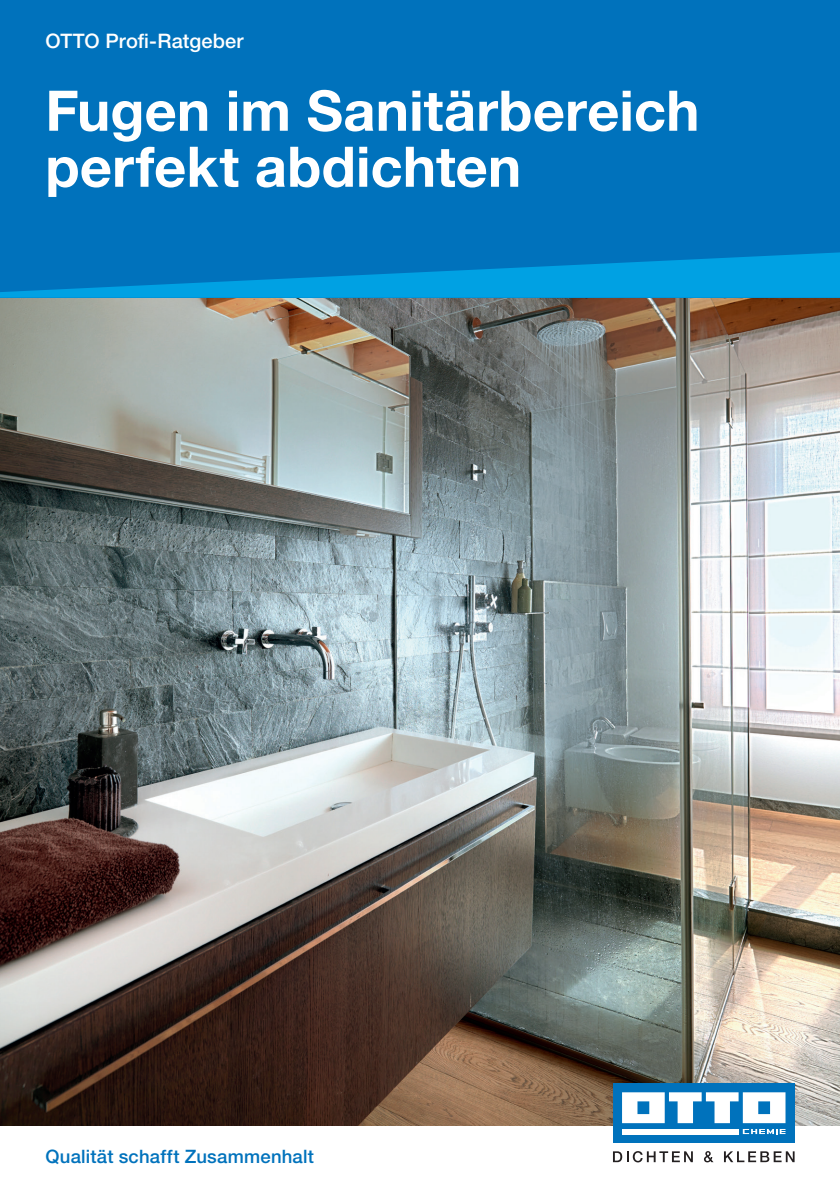
<style>
.page{position:relative;width:840px;height:1191px;background:#fff}
.page>*{position:absolute;margin:0;border:0;box-sizing:border-box;transform-origin:0 0}
.t1{font:700 56px/56px "Helvetica Neue LT Pro";letter-spacing:.005em;color:#fff}
.t2{font:500 20px "Helvetica Neue LT Pro";letter-spacing:.01em;color:#fff}
.t3{font:500 18.4px "Helvetica Neue LT Pro";letter-spacing:.01em;color:#0072bc}
</style>
<div class="page">
<img style="left:0;top:298px;width:839px;height:827px">
<div style="left:0;top:0;width:839px;height:298px;background:#0072bc"></div>
<svg style="left:0;top:252px;width:839px;height:46px"></svg>
<div style="left:612px;top:1083px;width:182px;height:60px;background:#0072bc"></div>
<svg style="left:742px;top:1129px;width:43px;height:5px"></svg>
<svg style="left:622px;top:1092px;width:163px;height:31px"></svg>
<div style="left:621px;top:1129px;width:117px;height:5px;background:#fff"></div>
<svg style="left:613px;top:1151px;width:79px;height:11px"></svg>
<svg style="left:704px;top:1151px;width:9px;height:11px"></svg>
<svg style="left:724px;top:1151px;width:70px;height:11px"></svg>
<p class="t2" style="left:45px;top:29px;width:200px">OTTO Profi-Ratgeber</p>
<p class="t1" style="left:45px;top:81px;width:655px">Fugen im Sanitärbereich perfekt abdichten</p>
<p class="t3" style="left:45px;top:1145px;width:270px">Qualität schafft Zusammenhalt</p>
</div>
